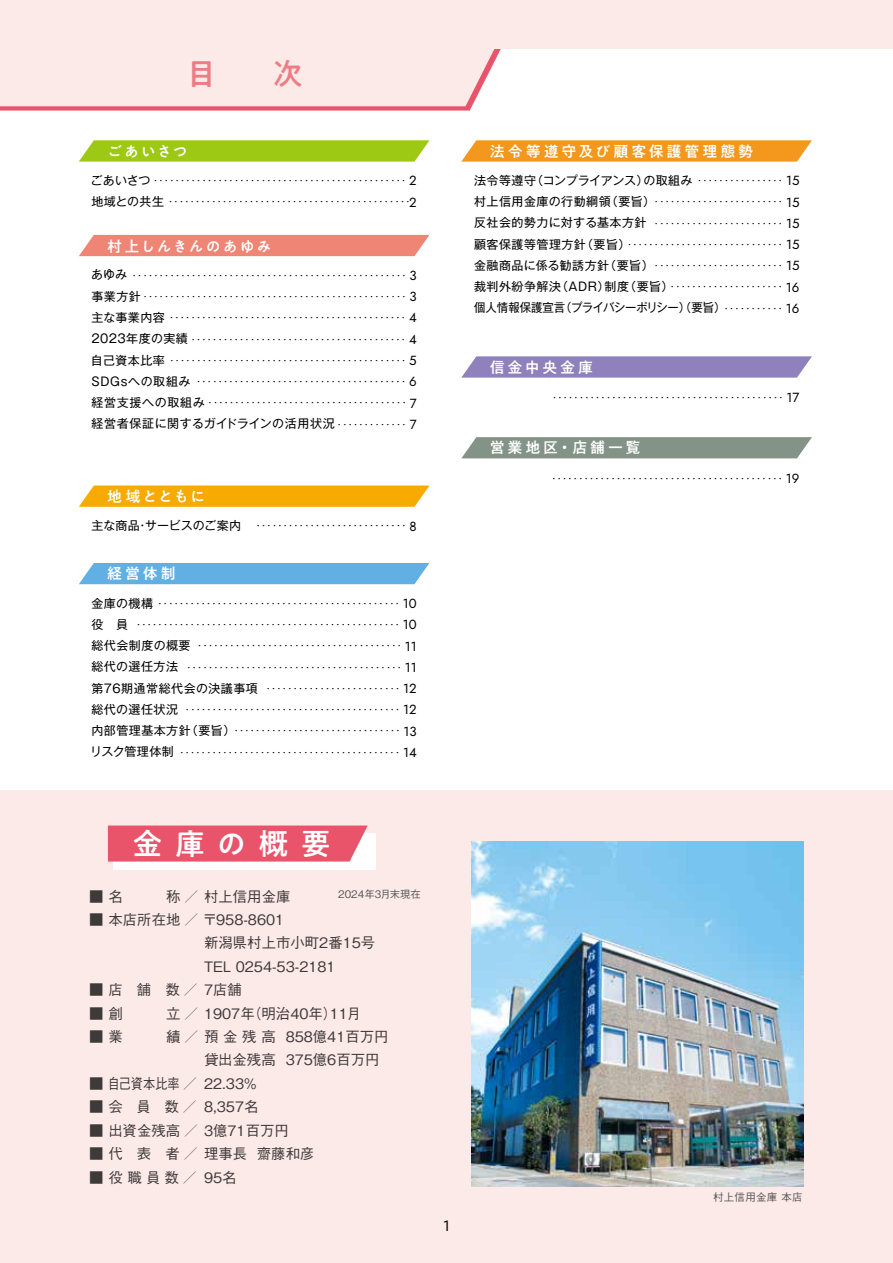
<style>
.page{position:relative;width:893px;height:1263px;background:#fff}
.page>*{position:absolute;margin:0;border:0;box-sizing:border-box;transform-origin:0 0}
.t1{font:500 30px "PA1 Gothic Std";letter-spacing:.41em;color:#fff}
.t2{font:500 30px "PA1 Gothic Std";color:#ed7c85}
.t3{font:500 15px "PA1 Gothic Std";letter-spacing:.17em;color:#fff}
.t4{font:500 15px "PA1 Gothic Std";letter-spacing:.19em;color:#fff}
.t5{font:500 15px "PA1 Gothic Std";letter-spacing:.125em;color:#fff}
.t6{font:14.85px "Jost";color:#000}
.t7{font:500 14.4px/23.4px "Gothic BBB Pro";color:#3e3a39}
.t8{font:500 14.4px/23.4px "Gothic BBB Pro";letter-spacing:-.265em;color:#3e3a39}
.t9{font:12px/21.3px "Gothic MB101 Pro";letter-spacing:.04em;color:#000}
.t10{font:12px/21.3px "Gothic MB101 Pro";letter-spacing:.01em;color:#000}
.t11{font:500 10.5px "Gothic BBB Pro";letter-spacing:.025em;color:#595757}
.t12{font:500 10.35px "Gothic BBB Pro";color:#595757}
.t13{font:9px "Gothic MB101 Pro";color:#000}
.s1{font-family:"Jost";font-size:13.2px}
.s2{font-size:12px}
</style>
<div class="page">
<div style="left:0;top:790px;width:893px;height:473px;background:#fceae9"></div>
<svg style="left:79px;top:152px;width:343px;height:10px;background:#a2cb22"></svg>
<svg style="left:461px;top:140px;width:351px;height:22px;background:#f39e29"></svg>
<svg style="left:461px;top:356px;width:351px;height:22px;background:#978bc1"></svg>
<svg style="left:461px;top:437px;width:351px;height:21px;background:#8a988d"></svg>
<div style="left:79px;top:235px;width:350px;height:21px;background:#ef8575"></div>
<svg style="left:79px;top:485px;width:350px;height:22px;background:#f7b112"></svg>
<div style="left:79px;top:563px;width:350px;height:21px;background:#62b0e3"></div>
<svg style="left:108px;top:825px;width:260px;height:10px;background:#ea5d73"></svg>
<div style="left:0;top:0;width:893px;height:49px;background:#fceae9"></div>
<img style="left:0;top:49px;width:501px;height:103px">
<img style="left:107px;top:835px;width:368px;height:352px">
<img style="left:472px;top:842px;width:331px;height:344px">
<h1 class="t2" style="left:186px;top:56px;width:118px">目　次</h1>
<h2 class="t3" style="left:107px;top:143px;width:82px">ごあいさつ</h2>
<h3 class="t10" style="left:91px;top:168px;width:75px">ごあいさつ地域との共生</h3>
<p class="t13" style="left:151px;top:173px;width:267px">・・・・・・・・・・・・・・・・・・・・・・・・・・・・・・・・・・・・・・・・・・・・・・・ <span class="s1">2</span></p>
<p class="t13" style="left:166px;top:195px;width:252px">・・・・・・・・・・・・・・・・・・・・・・・・・・・・・・・・・・・・・・・・・・・・・<span class="s1">2</span></p>
<h2 class="t5" style="left:107px;top:237px;width:166px">村上しんきんのあゆみ</h2>
<h3 class="t9" style="left:91px;top:263px;width:245px">あゆみ<br>事業方針<br>主な事業内容<br>2023年度の実績<br>自己資本比率<br>SDGsへの取組み<br>経営支援への取組み<br>経営者保証に関するガイドラインの活用状況</h3>
<p class="t13" style="left:130px;top:268px;width:288px">・・・・・・・・・・・・・・・・・・・・・・・・・・・・・・・・・・・・・・・・・・・・・・・・・・・ <span class="s1">3</span></p>
<p class="t13" style="left:141px;top:289px;width:277px">・・・・・・・・・・・・・・・・・・・・・・・・・・・・・・・・・・・・・・・・・・・・・・・・・ <span class="s1">3</span></p>
<p class="t13" style="left:167px;top:310px;width:251px">・・・・・・・・・・・・・・・・・・・・・・・・・・・・・・・・・・・・・・・・・・・・ <span class="s1">4</span></p>
<p class="t13" style="left:189px;top:332px;width:230px">・・・・・・・・・・・・・・・・・・・・・・・・・・・・・・・・・・・・・・・・ <span class="s1">4</span></p>
<p class="t13" style="left:167px;top:353px;width:251px">・・・・・・・・・・・・・・・・・・・・・・・・・・・・・・・・・・・・・・・・・・・・ <span class="s1">5</span></p>
<p class="t13" style="left:194px;top:374px;width:224px">・・・・・・・・・・・・・・・・・・・・・・・・・・・・・・・・・・・・・・・ <span class="s1">6</span></p>
<p class="t13" style="left:206px;top:395px;width:213px">・・・・・・・・・・・・・・・・・・・・・・・・・・・・・・・・・・・・・ <span class="s1">7</span></p>
<p class="t13" style="left:335px;top:417px;width:83px">・・・・・・・・・・・・・ <span class="s1">7</span></p>
<h2 class="t3" style="left:107px;top:487px;width:99px">地域とともに</h2>
<p class="t13" style="left:91px;top:518px;width:327px"><span class="s2">主な商品・サービスのご案内</span> ・・・・・・・・・・・・・・・・・・・・・・・・・・・・ <span class="s1">8</span></p>
<h2 class="t3" style="left:107px;top:565px;width:70px">経営体制</h2>
<h3 class="t9" style="left:90px;top:591px;width:169px">金庫の機構<br>役　員<br>総代会制度の概要<br>総代の選任方法<br>第76期通常総代会の決議事項総代の選任状況<br>内部管理基本方針（要旨）<br>リスク管理体制</h3>
<p class="t13" style="left:156px;top:596px;width:263px">・・・・・・・・・・・・・・・・・・・・・・・・・・・・・・・・・・・・・・・・・・・・・ <span class="s1">10</span></p>
<p class="t13" style="left:134px;top:617px;width:284px">・・・・・・・・・・・・・・・・・・・・・・・・・・・・・・・・・・・・・・・・・・・・・・・・・ <span class="s1">10</span></p>
<p class="t13" style="left:195px;top:638px;width:223px">・・・・・・・・・・・・・・・・・・・・・・・・・・・・・・・・・・・・・・ <span class="s1">11</span></p>
<p class="t13" style="left:185px;top:660px;width:234px">・・・・・・・・・・・・・・・・・・・・・・・・・・・・・・・・・・・・・・・・ <span class="s1">11</span></p>
<p class="t13" style="left:264px;top:681px;width:154px">・・・・・・・・・・・・・・・・・・・・・・・・・ <span class="s1">12</span></p>
<p class="t13" style="left:183px;top:702px;width:235px">・・・・・・・・・・・・・・・・・・・・・・・・・・・・・・・・・・・・・・・・ <span class="s1">12</span></p>
<p class="t13" style="left:232px;top:723px;width:186px">・・・・・・・・・・・・・・・・・・・・・・・・・・・・・・・ <span class="s1">13</span></p>
<p class="t13" style="left:177px;top:745px;width:241px">・・・・・・・・・・・・・・・・・・・・・・・・・・・・・・・・・・・・・・・・・ <span class="s1">14</span></p>
<h2 class="t4" style="left:490px;top:143px;width:265px">法令等遵守及び顧客保護管理態勢</h2>
<h3 class="t9" style="left:474px;top:168px;width:253px">法令等遵守（コンプライアンス）の取組み<br>村上信用金庫の行動綱領（要旨）<br>反社会的勢力に対する基本方針<br>顧客保護等管理方針（要旨）<br>金融商品に係る勧誘方針（要旨）<br>裁判外紛争解決（ADR）制度（要旨）<br>個人情報保護宣言（プライバシーポリシー）（要旨）</h3>
<p class="t13" style="left:695px;top:173px;width:106px">・・・・・・・・・・・・・・・・ <span class="s1">15</span></p>
<p class="t13" style="left:652px;top:195px;width:149px">・・・・・・・・・・・・・・・・・・・・・・・・ <span class="s1">15</span></p>
<p class="t13" style="left:652px;top:216px;width:149px">・・・・・・・・・・・・・・・・・・・・・・・・ <span class="s1">15</span></p>
<p class="t13" style="left:625px;top:237px;width:176px">・・・・・・・・・・・・・・・・・・・・・・・・・・・・・ <span class="s1">15</span></p>
<p class="t13" style="left:652px;top:258px;width:149px">・・・・・・・・・・・・・・・・・・・・・・・・ <span class="s1">15</span></p>
<p class="t13" style="left:668px;top:280px;width:133px">・・・・・・・・・・・・・・・・・・・・・ <span class="s1">16</span></p>
<p class="t13" style="left:722px;top:301px;width:79px">・・・・・・・・・・・ <span class="s1">16</span></p>
<h2 class="t3" style="left:490px;top:358px;width:105px">信金中央金庫</h2>
<p class="t13" style="left:550px;top:390px;width:251px">・・・・・・・・・・・・・・・・・・・・・・・・・・・・・・・・・・・・・・・・・・・ <span class="s1">17</span></p>
<h2 class="t3" style="left:490px;top:439px;width:152px">営業地区・店舗一覧</h2>
<p class="t13" style="left:549px;top:471px;width:252px">・・・・・・・・・・・・・・・・・・・・・・・・・・・・・・・・・・・・・・・・・・・ <span class="s1">19</span></p>
<h1 class="t1" style="left:132px;top:826px;width:200px">金庫の概要</h1>
<p class="t12" style="left:338px;top:886px;width:84px">2024年３月末現在</p>
<h3 class="t7" style="left:89px;top:883px;width:203px">■ 名　　　称／ 村上信用金庫</h3>
<h3 class="t8" style="left:201px;top:906px;width:175px;text-indent:-112px">■ 本店所在地／ 〒９５８-８６０１<br>新潟県村上市小町２番１５号<br>ＴＥＬ ０２５４-５３-２１８１</h3>
<h3 class="t7" style="left:89px;top:976px;width:154px">■ 店 舗 数／ 7店舗</h3>
<h3 class="t7" style="left:89px;top:1000px;width:274px">■ 創　　　立／ 1907年（明治40年）11月</h3>
<h3 class="t7" style="left:204px;top:1023px;width:186px;text-indent:-115px">■ 業　　　績／ 預金残高 858億41百万円貸出金残高 375億6百万円</h3>
<h3 class="t7" style="left:89px;top:1070px;width:170px">■ 自己資本比率／ 22.33％</h3>
<h3 class="t7" style="left:89px;top:1093px;width:171px">■ 会 員 数／ 8,357名</h3>
<h3 class="t7" style="left:89px;top:1117px;width:201px">■ 出資金残高／ 3億71百万円</h3>
<h3 class="t7" style="left:89px;top:1140px;width:227px">■ 代 表 者／ 理事長 齋藤和彦</h3>
<h3 class="t7" style="left:89px;top:1163px;width:149px">■ 役職員数／ 95名</h3>
<h3 class="t6" style="left:443px;top:1216px;width:8px">1</h3>
<p class="t11" style="left:713px;top:1188px;width:91px">村上信用金庫 本店</p>
</div>
